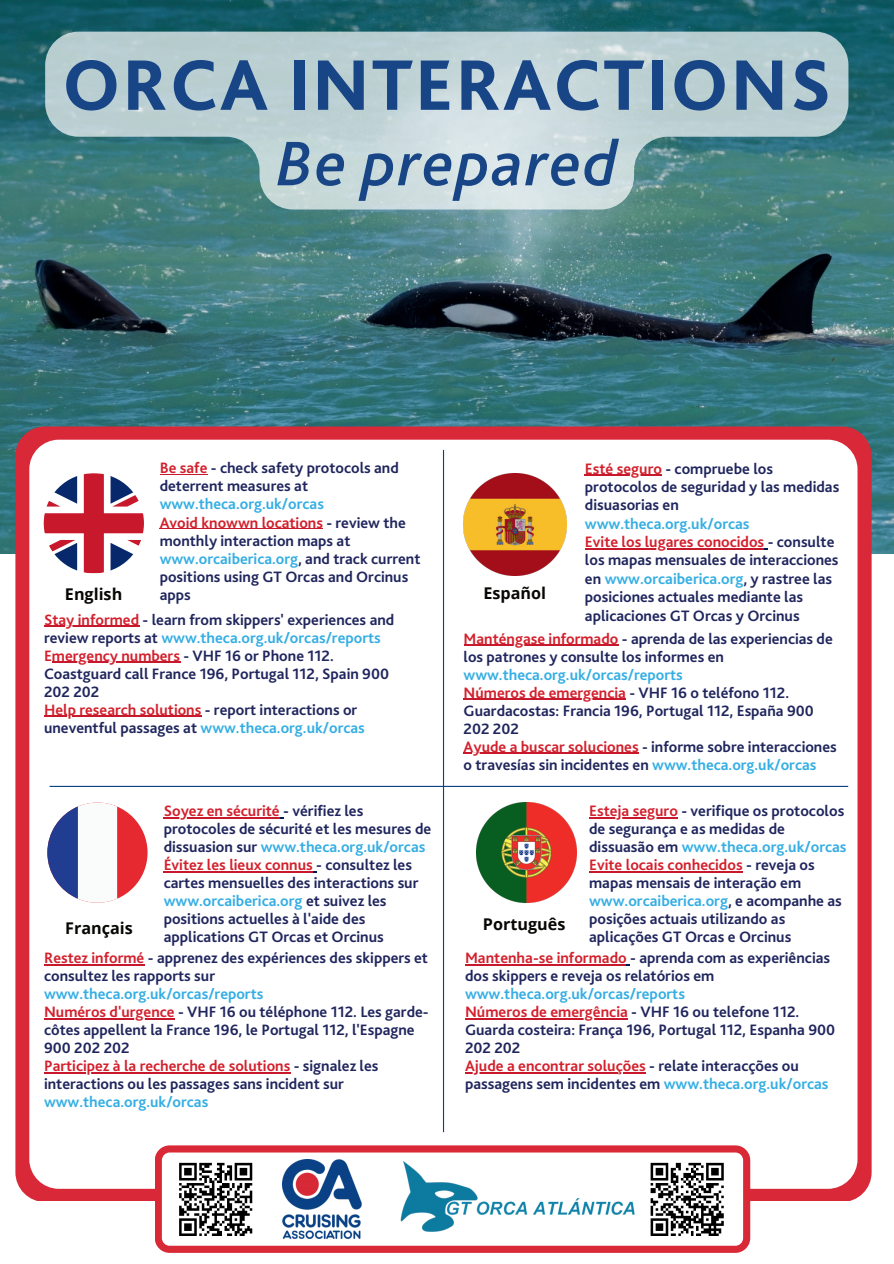
<style>
.page{position:relative;width:894px;height:1264px;background:#fff}
.page>*{position:absolute;margin:0;border:0;box-sizing:border-box;transform-origin:0 0}
.t1{font:800 74.7px "Bliss";letter-spacing:.03em;color:#184586}
.t2{font:italic 500 65.7px "Bliss";letter-spacing:.03em;color:#184586}
.t3{font:700 16.2px "Open Sans";color:#080704}
.t4{font:700 15.75px/18px "Bliss";color:#20265d}
.t5{font:700 15.75px "Bliss";color:#35aee3}
.s1{color:#d3202c}
.s2{color:#35aee3}
</style>
<div class="page">
<img style="left:0;top:0;width:893px;height:553px">
<div style="left:15px;top:426px;width:856px;height:774px;background:#d92837;border-radius:30px"></div>
<div style="left:29px;top:439px;width:828px;height:749px;background:#fff;border-radius:30px"></div>
<svg style="left:155px;top:1145px;width:595px;height:107px"></svg>
<img style="left:389px;top:1159px;width:261px;height:76px">
<img style="left:282px;top:1159px;width:80px;height:79px">
<svg style="left:179px;top:1162px;width:73px;height:73px"></svg>
<svg style="left:650px;top:1162px;width:73px;height:73px"></svg>
<img style="left:463px;top:473px;width:103px;height:102px">
<svg style="left:44px;top:473px;width:100px;height:100px"></svg>
<hr style="left:50px;top:785px;width:798px;height:2px;background:#094186">
<div style="left:47px;top:802px;width:100px;height:100px;background:#e62930;border-radius:50%"></div>
<svg style="left:47px;top:802px;width:70px;height:100px"></svg>
<img style="left:476px;top:802px;width:100px;height:100px">
<hr style="left:443px;top:450px;width:1px;height:682px;background:#094186">
<hr style="left:160px;top:474px;width:47px;height:1px;background:#c7182c">
<hr style="left:160px;top:528px;width:163px;height:1px;background:#c7182c">
<svg style="left:45px;top:32px;width:803px;height:177px;background:#a5c1c3"></svg>
<hr style="left:164px;top:817px;width:116px;height:1px;background:#c7182c">
<hr style="left:164px;top:871px;width:149px;height:1px;background:#c7182c">
<hr style="left:589px;top:817px;width:88px;height:1px;background:#c7182c">
<hr style="left:589px;top:871px;width:153px;height:1px;background:#c7182c">
<hr style="left:44px;top:625px;width:95px;height:2px;background:#c7182c">
<hr style="left:52px;top:661px;width:128px;height:2px;background:#c7182c">
<hr style="left:44px;top:715px;width:157px;height:2px;background:#c7182c">
<hr style="left:584px;top:474px;width:77px;height:1px;background:#c7182c">
<hr style="left:584px;top:548px;width:180px;height:1px;background:#c7182c">
<hr style="left:463px;top:644px;width:155px;height:2px;background:#c7182c">
<hr style="left:463px;top:698px;width:162px;height:2px;background:#c7182c">
<hr style="left:463px;top:752px;width:175px;height:2px;background:#c7182c">
<hr style="left:44px;top:964px;width:100px;height:1px;background:#c7182c">
<hr style="left:44px;top:1018px;width:131px;height:1px;background:#c7182c">
<hr style="left:44px;top:1072px;width:246px;height:1px;background:#c7182c">
<hr style="left:465px;top:964px;width:161px;height:1px;background:#c7182c">
<hr style="left:465px;top:1018px;width:162px;height:1px;background:#c7182c">
<hr style="left:465px;top:1072px;width:180px;height:1px;background:#c7182c">
<h1 class="t1" style="left:62px;top:39px;width:770px">ORCA INTERACTIONS</h1>
<h2 class="t2" style="left:277px;top:123px;width:342px">Be prepared</h2>
<p class="t3" style="left:65px;top:582px;width:59px">English</p>
<p class="t4" style="left:160px;top:459px;width:240px"><span class="s1">Be safe</span> - check safety protocols and deterrent measures at</p>
<p class="t4" style="left:160px;top:495px;width:262px"><span class="s2">www.theca.org.uk/orcas<br></span><span class="s1">Avoid knowwn locations</span> - review the monthly interaction maps at <span class="s2">www.orcaiberica.org</span>, and track current positions using GT Orcas and Orcinus apps</p>
<p class="t4" style="left:44px;top:610px;width:352px"><span class="s1">Stay informed</span> - learn from skippers' experiences and review reports at <span class="s2">www.theca.org.uk/orcas/reports </span><span class="s1">Emergency numbers</span> - VHF 16 or Phone 112.<br>Coastguard call France 196, Portugal 112, Spain 900<br>202 202<br><span class="s1">Help research solutions</span> - report interactions or uneventful passages at <span class="s2">www.theca.org.uk/orcas</span></p>
<p class="t4" style="left:584px;top:459px;width:256px"><span class="s1">Esté seguro</span> - compruebe los protocolos de seguridad y las medidas disuasorias en</p>
<p class="t4" style="left:584px;top:514px;width:255px"><span class="s2">www.theca.org.uk/orcas<br></span><span class="s1">Evite los lugares conocidos</span> - consulte los mapas mensuales de interacciones en <span class="s2">www.orcaiberica.org</span>, y rastree las posiciones actuales mediante las aplicaciones GT Orcas y Orcinus</p>
<p class="t4" style="left:463px;top:629px;width:370px"><span class="s1">Manténgase informado</span> - aprenda de las experiencias de los patrones y consulte los informes en</p>
<p class="t4" style="left:463px;top:665px;width:374px"><span class="s2">www.theca.org.uk/orcas/reports<br></span><span class="s1">Números de emergencia</span> - VHF 16 o teléfono 112.<br>Guardacostas: Francia 196, Portugal 112, España 900<br>202 202<br><span class="s1">Ayude a buscar soluciones</span> - informe sobre interacciones o travesías sin incidentes en <span class="s2">www.theca.org.uk/orcas</span></p>
<p class="t3" style="left:483px;top:581px;width:64px">Español</p>
<p class="t4" style="left:164px;top:801px;width:269px"><span class="s1">Soyez en sécurité</span> - vérifiez les protocoles de sécurité et les mesures de dissuasion sur <span class="s2">www.theca.org.uk/orcas </span><span class="s1">Évitez les lieux connus</span> - consultez les cartes mensuelles des interactions sur <span class="s2">www.orcaiberica.org</span> et suivez les positions actuelles à l'aide des applications GT Orcas et Orcinus</p>
<p class="t4" style="left:589px;top:801px;width:259px"><span class="s1">Esteja seguro</span> - verifique os protocolos de segurança e as medidas de dissuasão em <span class="s2">www.theca.org.uk/orcas </span><span class="s1">Evite locais conhecidos</span> - reveja os mapas mensais de interação em <span class="s2">www.orcaiberica.org</span>, e acompanhe as posições actuais utilizando as aplicações GT Orcas e Orcinus</p>
<p class="t3" style="left:65px;top:916px;width:69px">Français</p>
<p class="t3" style="left:483px;top:913px;width:84px">Português</p>
<p class="t4" style="left:44px;top:949px;width:385px"><span class="s1">Restez informé</span> - apprenez des expériences des skippers et consultez les rapports sur</p>
<p class="t4" style="left:44px;top:985px;width:386px"><span class="s2">www.theca.org.uk/orcas/reports<br></span><span class="s1">Numéros d'urgence</span> - VHF 16 ou téléphone 112. Les garde&shy;côtes appellent la France 196, le Portugal 112, l'Espagne 900 202 202<br><span class="s1">Participez à la recherche de solutions</span> - signalez les interactions ou les passages sans incident sur</p>
<p class="t5" style="left:44px;top:1092px;width:166px">www.theca.org.uk/orcas</p>
<p class="t4" style="left:465px;top:949px;width:366px"><span class="s1">Mantenha-se informado</span> - aprenda com as experiências dos skippers e reveja os relatórios em</p>
<p class="t4" style="left:465px;top:985px;width:372px"><span class="s2">www.theca.org.uk/orcas/reports<br></span><span class="s1">Números de emergência</span> - VHF 16 ou telefone 112.<br>Guarda costeira: França 196, Portugal 112, Espanha 900<br>202 202<br><span class="s1">Ajude a encontrar soluções</span> - relate interacções ou passagens sem incidentes em <span class="s2">www.theca.org.uk/orcas</span></p>
</div>
